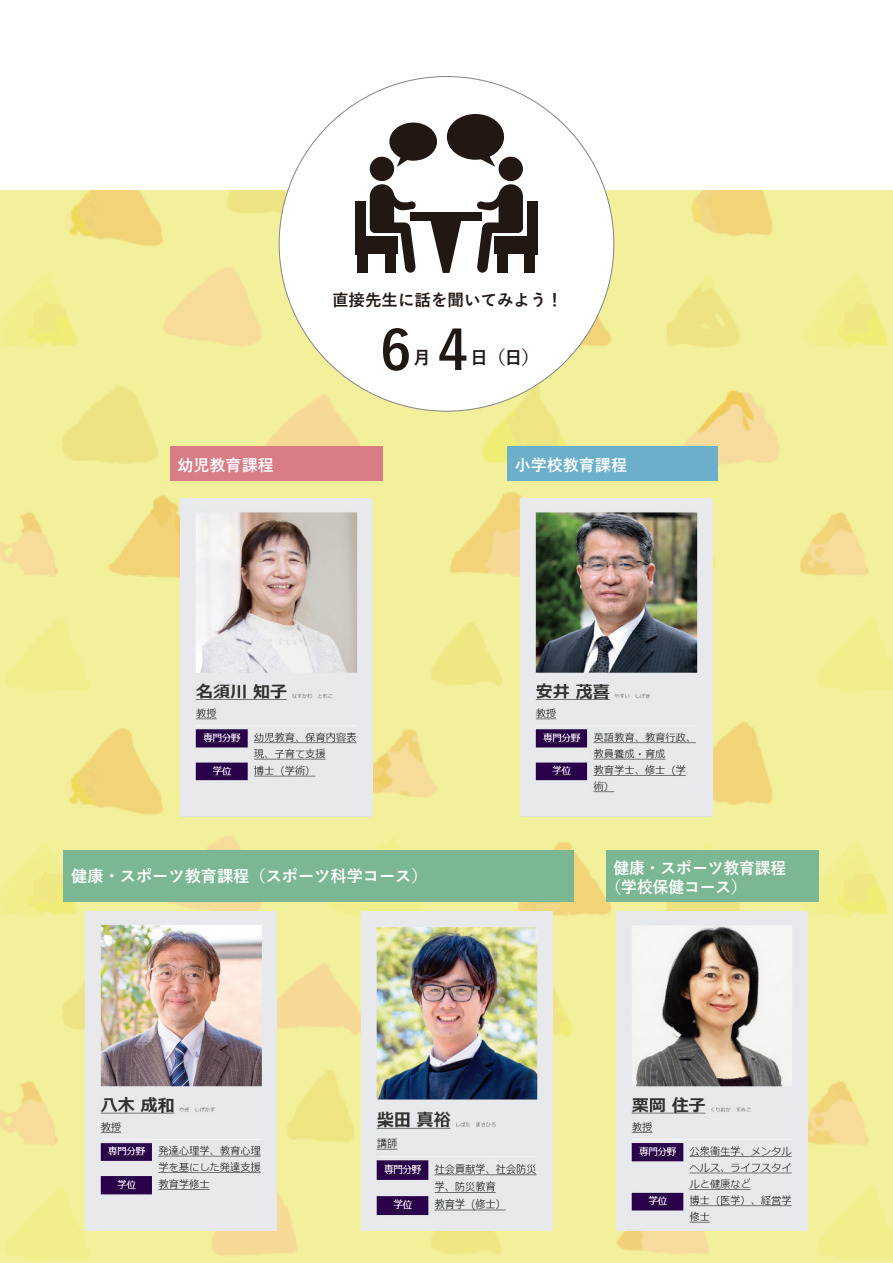
<style>
.page{position:relative;width:893px;height:1263px;background:#fff}
.page>*{position:absolute;margin:0;border:0;box-sizing:border-box;transform-origin:0 0}
.t1{font:700 54px "Yu Gothic";color:#211814}
.t2{font:700 18px "Yu Gothic";color:#211814}
.t3{font:700 16.5px "Yu Gothic";color:#211814}
.t4{font:700 16.2px/19.5px "Yu Gothic";color:#fff}
.t5{font:700 16.05px "Yu Gothic";color:#fff}
</style>
<div class="page">
<img style="left:0;top:189px;width:893px;height:1074px">
<div style="left:170px;top:446px;width:213px;height:34px;background:#d87c86"></div>
<div style="left:507px;top:447px;width:211px;height:34px;background:#6bafca"></div>
<div style="left:606px;top:850px;width:213px;height:51px;background:#7bb792"></div>
<div style="left:64px;top:850px;width:510px;height:51px;background:#7bb792"></div>
<img style="left:181px;top:498px;width:191px;height:318px">
<img style="left:521px;top:498px;width:191px;height:318px">
<img style="left:85px;top:912px;width:191px;height:319px">
<img style="left:361px;top:912px;width:192px;height:319px">
<img style="left:617px;top:912px;width:191px;height:319px">
<div style="left:279px;top:77px;width:335px;height:334px;background:#fff;border-radius:50%"></div>
<div style="left:389px;top:123px;width:48px;height:38px;background:#211814;border-radius:50%"></div>
<div style="left:447px;top:114px;width:57px;height:46px;background:#211814;border-radius:50%"></div>
<svg style="left:397px;top:155px;width:14px;height:12px"></svg>
<svg style="left:479px;top:154px;width:16px;height:13px"></svg>
<div style="left:370px;top:157px;width:24px;height:24px;background:#211814;border-radius:50%"></div>
<div style="left:370px;top:184px;width:24px;height:25px;background:#211814;border-radius:50%"></div>
<div style="left:370px;top:191px;width:24px;height:42px;background:#211814;border-radius:8px"></div>
<div style="left:370px;top:222px;width:39px;height:11px;background:#211814;border-radius:5px"></div>
<div style="left:355px;top:201px;width:11px;height:53px;background:#211814"></div>
<div style="left:357px;top:251px;width:11px;height:21px;background:#211814"></div>
<div style="left:385px;top:251px;width:11px;height:21px;background:#211814"></div>
<div style="left:356px;top:237px;width:42px;height:17px;background:#211814"></div>
<svg style="left:400px;top:223px;width:16px;height:50px"></svg>
<svg style="left:393px;top:192px;width:22px;height:19px"></svg>
<div style="left:499px;top:157px;width:24px;height:24px;background:#211814;border-radius:50%"></div>
<div style="left:499px;top:184px;width:24px;height:25px;background:#211814;border-radius:50%"></div>
<div style="left:499px;top:191px;width:24px;height:42px;background:#211814;border-radius:8px"></div>
<div style="left:483px;top:222px;width:40px;height:11px;background:#211814;border-radius:5px"></div>
<div style="left:527px;top:201px;width:10px;height:53px;background:#211814"></div>
<div style="left:525px;top:251px;width:10px;height:21px;background:#211814"></div>
<div style="left:497px;top:251px;width:10px;height:21px;background:#211814"></div>
<div style="left:495px;top:237px;width:42px;height:17px;background:#211814"></div>
<svg style="left:477px;top:223px;width:16px;height:50px"></svg>
<svg style="left:478px;top:192px;width:22px;height:19px"></svg>
<div style="left:411px;top:212px;width:71px;height:9px;background:#211814"></div>
<svg style="left:430px;top:221px;width:32px;height:52px"></svg>
<p class="t3" style="left:332px;top:291px;width:232px">直接先生に話を聞いてみよう！</p>
<h1 class="t1" style="left:380px;top:320px;width:32px">6</h1>
<h1 class="t1" style="left:437px;top:320px;width:32px">4</h1>
<p class="t2" style="left:470px;top:347px;width:71px">日（日）</p>
<p class="t2" style="left:413px;top:347px;width:19px">月</p>
<p class="t5" style="left:178px;top:456px;width:98px">幼児教育課程</p>
<p class="t5" style="left:515px;top:456px;width:114px">小学校教育課程</p>
<p class="t4" style="left:71px;top:866px;width:358px">健康・スポーツ教育課程（スポーツ科学コース）</p>
<p class="t4" style="left:606px;top:858px;width:182px;text-indent:8px">健康・スポーツ教育課程（学校保健コース）</p>
</div>
